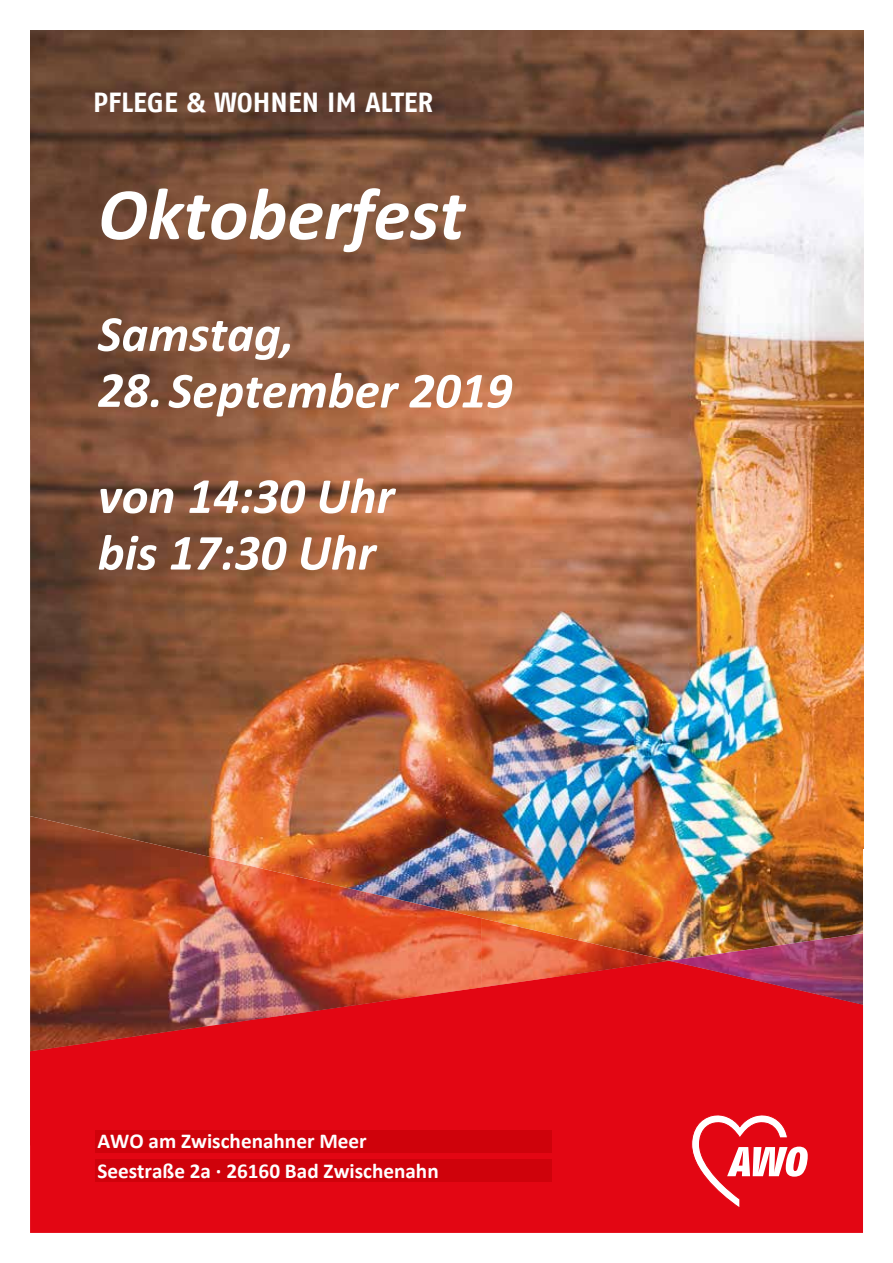
<style>
.page{position:relative;width:893px;height:1263px;background:#fff}
.page>*{position:absolute;margin:0;border:0;box-sizing:border-box;transform-origin:0 0}
.t1{font:italic 700 74.25px "Calibri";color:#fff}
.t2{font:italic 700 50.85px/56.6px "Calibri";color:#fff}
.t3{font:700 27.6px "AWO Fago Office";color:#fff}
.t4{font:700 21.15px/29.1px "Calibri";color:#fff}
</style>
<div class="page">
<img style="left:30px;top:30px;width:833px;height:818px">
<img style="left:180px;top:848px;width:683px;height:37px">
<img style="left:482px;top:885px;width:381px;height:37px">
<img style="left:632px;top:922px;width:231px;height:30px">
<img style="left:30px;top:816px;width:150px;height:145px">
<img style="left:180px;top:850px;width:151px;height:111px">
<img style="left:331px;top:884px;width:151px;height:77px">
<img style="left:481px;top:918px;width:151px;height:43px">
<img style="left:632px;top:952px;width:37px;height:9px">
<img style="left:669px;top:933px;width:194px;height:28px">
<svg style="left:30px;top:961px;width:833px;height:272px;background:#d9121b"></svg>
<svg style="left:691px;top:1113px;width:117px;height:95px"></svg>
<div style="left:95px;top:1130px;width:457px;height:22px;background:#cf020b"></div>
<div style="left:95px;top:1159px;width:457px;height:23px;background:#cf020b"></div>
<h3 class="t3" style="left:93px;top:86px;width:341px">PFLEGE &amp; WOHNEN IM ALTER</h3>
<h1 class="t1" style="left:98px;top:167px;width:368px">Oktoberfest</h1>
<h2 class="t2" style="left:98px;top:306px;width:416px">Samstag,<br>28.September 2019</h2>
<h2 class="t2" style="left:98px;top:468px;width:298px">von 14:30 Uhr bis 17:30 Uhr</h2>
<p class="t4" style="left:97px;top:1127px;width:343px">AWO am Zwischenahner Meer<br>Seestraße 2a · 26160 Bad Zwischenahn</p>
</div>
